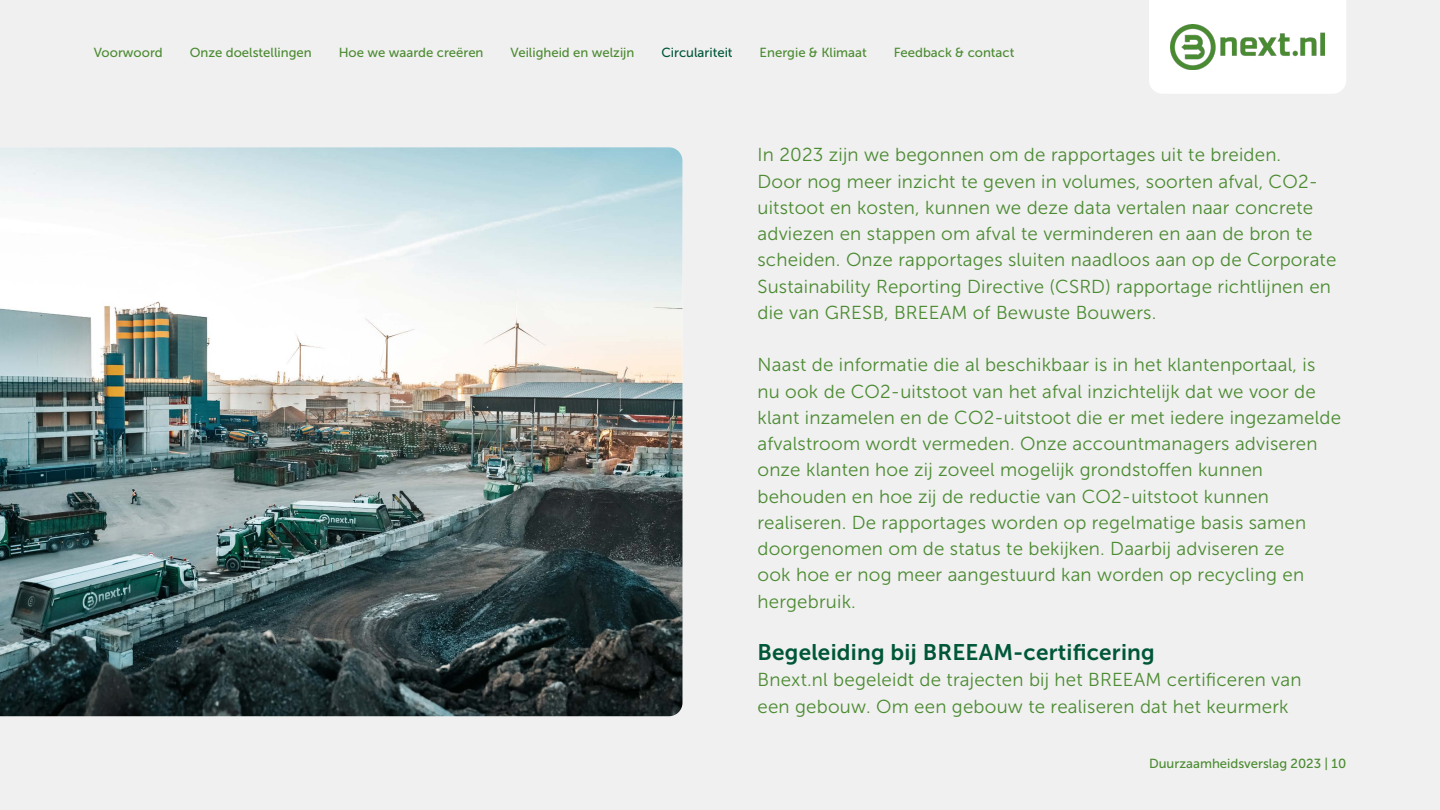
<style>
.page{position:relative;width:1440px;height:810px;background:#f0f0f0}
.page>*{position:absolute;margin:0;border:0;box-sizing:border-box;transform-origin:0 0}
.t1{font:22.5px "Museo Sans 700";letter-spacing:.01em;color:#005738}
.t2{font:18.75px/26.2px "Museo Sans 300";letter-spacing:.01em;color:#4c8b32}
.t3{font:13.12px "Museo Sans 500";color:#4c8b32}
.t4{font:13.12px "Museo Sans 500";color:#005738}
</style>
<div class="page">
<div style="left:1149px;top:0;width:197px;height:94px;background:#fff"></div>
<img style="left:1170px;top:24px;width:155px;height:46px">
<img style="left:0;top:147px;width:682px;height:569px">
<p class="t3" style="left:94px;top:46px;width:71px">Voorwoord</p>
<p class="t3" style="left:190px;top:46px;width:123px">Onze doelstellingen</p>
<p class="t3" style="left:339px;top:46px;width:146px">Hoe we waarde creëren</p>
<p class="t3" style="left:511px;top:46px;width:125px">Veiligheid en welzijn</p>
<p class="t4" style="left:661px;top:46px;width:73px">Circulariteit</p>
<p class="t3" style="left:760px;top:46px;width:109px">Energie &amp; Klimaat</p>
<p class="t3" style="left:894px;top:46px;width:122px">Feedback &amp; contact</p>
<p class="t2" style="left:758px;top:142px;width:580px">In 2023 zijn we begonnen om de rapportages uit te breiden.<br>Door nog meer inzicht te geven in volumes, soorten afval, CO2- uitstoot en kosten, kunnen we deze data vertalen naar concrete adviezen en stappen om afval te verminderen en aan de bron te scheiden. Onze rapportages sluiten naadloos aan op de Corporate Sustainability Reporting Directive (CSRD) rapportage richtlijnen en die van GRESB, BREEAM of Bewuste Bouwers.</p>
<p class="t2" style="left:758px;top:352px;width:585px">Naast de informatie die al beschikbaar is in het klantenportaal, is nu ook de CO2-uitstoot van het afval inzichtelijk dat we voor de klant inzamelen en de CO2-uitstoot die er met iedere ingezamelde afvalstroom wordt vermeden. Onze accountmanagers adviseren onze klanten hoe zij zoveel mogelijk grondstoffen kunnen behouden en hoe zij de reductie van CO2-uitstoot kunnen realiseren. De rapportages worden op regelmatige basis samen doorgenomen om de status te bekijken. Daarbij adviseren ze<br>ook hoe er nog meer aangestuurd kan worden op recycling en hergebruik.</p>
<p class="t1" style="left:758px;top:640px;width:399px">Begeleiding bij BREEAM-certificering</p>
<p class="t2" style="left:758px;top:667px;width:546px">Bnext.nl begeleidt de trajecten bij het BREEAM certificeren van een gebouw. Om een gebouw te realiseren dat het keurmerk</p>
<p class="t3" style="left:1149px;top:756px;width:199px">Duurzaamheidsverslag 2023 | 10</p>
</div>
